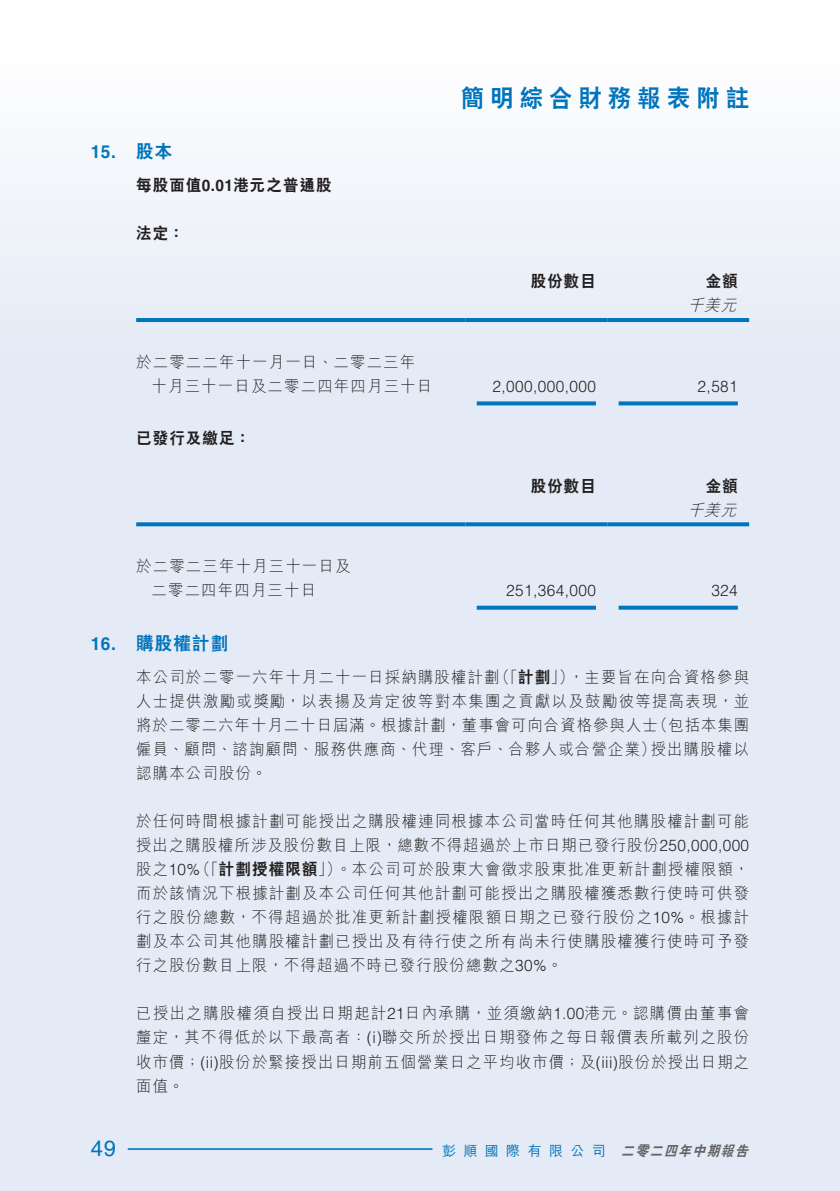
<style>
.page{position:relative;width:840px;height:1191px;background:#fff}
.page>*{position:absolute;margin:0;border:0;box-sizing:border-box;transform-origin:0 0}
.t1{font:800 24px "C Hei 2 HK";letter-spacing:.28em;color:#0074bc;scale:.96 1}
.t2{font:22px "Helvetica LT Std";color:#0074bc}
.t3{font:800 18px "C Hei 2 HK";letter-spacing:.08em;color:#0074bc;scale:.96 1}
.t4{font:700 18px "Helvetica LT Std";color:#0074bc;scale:.96 1}
.t5{font:300 16px/24px "M Hei HK";letter-spacing:.08em;color:#231f20;scale:.96 1}
.t6{font:300 16px "Helvetica LT Std";letter-spacing:.03em;color:#231f20;scale:.96 1}
.t7{font:800 16px "C Hei 2 HK";letter-spacing:.08em;color:#231f20;scale:.96 1}
.t8{font:italic 300 16px "M Hei HK";color:#231f20;scale:.96 1}
.t9{font:italic 800 14px "C Hei 2 HK";color:#636366;scale:.9 1}
.t10{font:500 14px "M Hei HK";letter-spacing:.53em;color:#0074bc}
.s1{font-family:"Helvetica LT Std";font-weight:700}
.s2{font-family:"C Hei 2 HK";font-weight:800}
.s3{font-family:"Helvetica LT Std"}
.s4{font-family:"M Hei HK"}
</style>
<div class="page">
<div style="left:0;top:0;width:839px;height:1191px;background:linear-gradient(to bottom,#f3f6fb,#dee6f4)"></div>
<hr style="left:128px;top:1148px;width:304px;height:1px;background:#0074bc">
<hr style="left:136px;top:318px;width:329px;height:4px;background:#0074bc">
<hr style="left:465px;top:318px;width:142px;height:4px;background:#0074bc">
<hr style="left:607px;top:318px;width:141px;height:4px;background:#0074bc">
<svg style="left:476px;top:401px;width:119px;height:4px"></svg>
<svg style="left:618px;top:401px;width:119px;height:4px"></svg>
<svg style="left:136px;top:522px;width:329px;height:4px"></svg>
<svg style="left:465px;top:522px;width:142px;height:4px"></svg>
<svg style="left:607px;top:522px;width:141px;height:4px"></svg>
<svg style="left:476px;top:605px;width:119px;height:4px"></svg>
<svg style="left:618px;top:605px;width:119px;height:4px"></svg>
<p class="t4" style="left:91px;top:140px;width:28px">15.</p>
<p class="t4" style="left:91px;top:632px;width:28px">16.</p>
<h2 class="t2" style="left:91px;top:1135px;width:27px">49</h2>
<p class="t3" style="left:136px;top:139px;width:39px">股本</p>
<p class="t7" style="left:136px;top:175px;width:205px">每股面值<span class="s1">0.01</span>港元之普通股</p>
<p class="t7" style="left:136px;top:223px;width:51px">法定：</p>
<p class="t5" style="left:136px;top:349px;width:292px">於二零二二年十一月一日、二零二三年</p>
<p class="t5" style="left:151px;top:373px;width:293px">十月三十一日及二零二四年四月三十日</p>
<p class="t7" style="left:136px;top:427px;width:120px">已發行及繳足：</p>
<p class="t5" style="left:136px;top:554px;width:224px">於二零二三年十月三十一日及</p>
<p class="t5" style="left:151px;top:578px;width:173px">二零二四年四月三十日</p>
<p class="t3" style="left:136px;top:631px;width:97px">購股權計劃</p>
<h1 class="t1" style="left:460px;top:82px;width:302px">簡明綜合財務報表附註</h1>
<p class="t7" style="left:530px;top:271px;width:69px">股份數目</p>
<p class="t7" style="left:705px;top:271px;width:35px">金額</p>
<p class="t8" style="left:687px;top:294px;width:58px">千美元</p>
<p class="t6" style="left:492px;top:376px;width:109px">2,000,000,000</p>
<p class="t6" style="left:697px;top:376px;width:43px">2,581</p>
<p class="t7" style="left:530px;top:475px;width:69px">股份數目</p>
<p class="t7" style="left:705px;top:475px;width:35px">金額</p>
<p class="t8" style="left:687px;top:498px;width:58px">千美元</p>
<p class="t6" style="left:506px;top:580px;width:95px">251,364,000</p>
<p class="t6" style="left:711px;top:580px;width:29px">324</p>
<p class="t5" style="left:494px;top:665px;width:85px">（「<span class="s2">計劃</span>」）</p>
<p class="t5" style="left:568px;top:665px;width:189px">，主要旨在向合資格參與</p>
<p class="t5" style="left:136px;top:665px;width:380px">本公司於二零一六年十月二十一日採納購股權計劃</p>
<p class="t5" style="left:136px;top:689px;width:639px">人士提供激勵或獎勵，以表揚及肯定彼等對本集團之貢獻以及鼓勵彼等提高表現，並</p>
<p class="t5" style="left:652px;top:713px;width:102px">（包括本集團</p>
<p class="t5" style="left:650px;top:713px;width:104px;text-indent:-514px">將於二零二六年十月二十日屆滿。根據計劃，董事會可向合資格參與人士<br>授出購股權以</p>
<p class="t5" style="left:136px;top:737px;width:542px">僱員、顧問、諮詢顧問、服務供應商、代理、客戶、合夥人或合營企業）認購本公司股份。</p>
<p class="t5" style="left:136px;top:809px;width:639px;text-align:right">於任何時間根據計劃可能授出之購股權連同根據本公司當時任何其他購股權計劃可能授出之購股權所涉及股份數目上限，總數不得超過於上市日期已發行股份<span class="s3">250,000,000</span>（「<span class="s2">計劃授權限額</span>」）。本公司可於股東大會徵求股東批准更新計劃授權限額，</p>
<p class="t6" style="left:136px;top:859px;width:68px"><span class="s4">股之</span>10%</p>
<p class="t5" style="left:136px;top:881px;width:639px;text-align:justify">而於該情況下根據計劃及本公司任何其他計劃可能授出之購股權獲悉數行使時可供發行之股份總數，不得超過於批准更新計劃授權限額日期之已發行股份之<span class="s3">10%</span>。根據計劃及本公司其他購股權計劃已授出及有待行使之所有尚未行使購股權獲行使時可予發行之股份數目上限，不得超過不時已發行股份總數之<span class="s3">30%</span>。</p>
<p class="t5" style="left:136px;top:1001px;width:639px;text-align:justify">已授出之購股權須自授出日期起計<span class="s3">21</span>日內承購，並須繳納<span class="s3">1.00</span>港元。認購價由董事會釐定，其不得低於以下最高者： <span class="s3">)i(</span> 聯交所於授出日期發佈之每日報價表所載列之股份收市價；<span class="s3">( )i i</span> 股份於緊接授出日期前五個營業日之平均收市價；及<span class="s3">(iii)</span>股份於授出日期之面值。</p>
<p class="t10" style="left:442px;top:1140px;width:165px">彭順國際有限公司</p>
<p class="t9" style="left:621px;top:1141px;width:148px">二零二四年中期報告</p>
</div>
